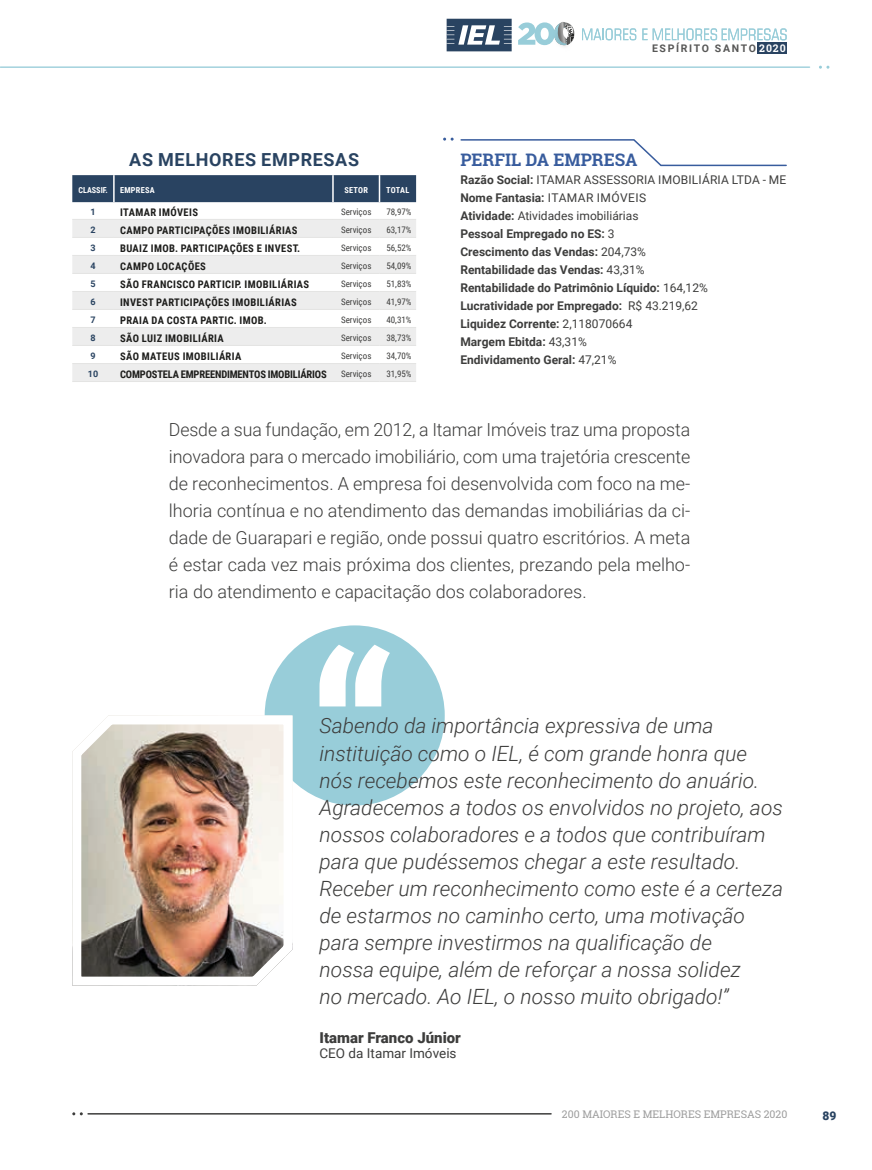
<style>
.page{position:relative;width:872px;height:1170px;background:#fff}
.page>*{position:absolute;margin:0;border:0;box-sizing:border-box;transform-origin:0 0}
.t1{font:italic 300 21px/27px "Roboto";color:#3d3d3c}
.t2{font:300 18px/27px "Roboto";color:#3d3d3c;text-align:justify}
.t3{font:700 18px "Roboto";letter-spacing:.035em;color:#294361}
.t4{font:700 17.25px "Roboto Slab";color:#385c9d}
.t5{font:900 15px "Roboto";color:#3d3d3c}
.t6{font:13.5px "Roboto";color:#3d3d3c}
.t7{font:700 12px/18px "Roboto";color:#3d3d3c}
.t8{font:900 12px "Roboto";color:#294361}
.t9{font:700 10.5px "Roboto Condensed";letter-spacing:.035em;color:#1d1d1b}
.t10{font:700 10.5px "Roboto Condensed";letter-spacing:-.015em;color:#1d1d1b}
.t11{font:10.5px "Roboto Slab";color:#9d9d9d}
.t12{font:700 10.5px "Roboto";letter-spacing:.155em;color:#575756}
.t13{font:9px "Roboto Condensed";color:#3d3d3c}
.t14{font:700 9px "Roboto";color:#294361}
.t15{font:700 8.25px "Roboto Condensed";letter-spacing:.03em;color:#fff}
.t16{font:700 8.25px "Roboto Condensed";letter-spacing:.005em;color:#fff}
.s1{font-family:"Roboto Slab";color:#fff}
.s2{font-weight:400}
</style>
<div class="page">
<div style="left:265px;top:625px;width:180px;height:180px;background:#98cdd9;border-radius:50%"></div>
<img style="left:72px;top:709px;width:225px;height:277px">
<svg style="left:319px;top:644px;width:71px;height:62px"></svg>
<svg style="left:72px;top:220px;width:344px;height:161px;fill:#ededed"></svg>
<hr style="left:72px;top:219px;width:42px;height:1px;background:#e4e4e3">
<hr style="left:114px;top:219px;width:219px;height:1px;background:#e4e4e3">
<hr style="left:333px;top:219px;width:46px;height:1px;background:#e4e4e3">
<hr style="left:379px;top:219px;width:37px;height:1px;background:#e4e4e3">
<hr style="left:72px;top:237px;width:42px;height:1px;background:#e4e4e3">
<hr style="left:114px;top:237px;width:219px;height:1px;background:#e4e4e3">
<hr style="left:333px;top:237px;width:46px;height:1px;background:#e4e4e3">
<hr style="left:379px;top:237px;width:37px;height:1px;background:#e4e4e3">
<hr style="left:72px;top:255px;width:42px;height:1px;background:#e4e4e3">
<hr style="left:114px;top:255px;width:219px;height:1px;background:#e4e4e3">
<hr style="left:333px;top:255px;width:46px;height:1px;background:#e4e4e3">
<hr style="left:379px;top:255px;width:37px;height:1px;background:#e4e4e3">
<hr style="left:72px;top:273px;width:42px;height:1px;background:#e4e4e3">
<hr style="left:114px;top:273px;width:219px;height:1px;background:#e4e4e3">
<hr style="left:333px;top:273px;width:46px;height:1px;background:#e4e4e3">
<hr style="left:379px;top:273px;width:37px;height:1px;background:#e4e4e3">
<hr style="left:72px;top:291px;width:42px;height:1px;background:#e4e4e3">
<hr style="left:114px;top:291px;width:219px;height:1px;background:#e4e4e3">
<hr style="left:333px;top:291px;width:46px;height:1px;background:#e4e4e3">
<hr style="left:379px;top:291px;width:37px;height:1px;background:#e4e4e3">
<hr style="left:72px;top:309px;width:42px;height:1px;background:#e4e4e3">
<hr style="left:114px;top:309px;width:219px;height:1px;background:#e4e4e3">
<hr style="left:333px;top:309px;width:46px;height:1px;background:#e4e4e3">
<hr style="left:379px;top:309px;width:37px;height:1px;background:#e4e4e3">
<hr style="left:72px;top:327px;width:42px;height:1px;background:#e4e4e3">
<hr style="left:114px;top:327px;width:219px;height:1px;background:#e4e4e3">
<hr style="left:333px;top:327px;width:46px;height:1px;background:#e4e4e3">
<hr style="left:379px;top:327px;width:37px;height:1px;background:#e4e4e3">
<hr style="left:72px;top:345px;width:42px;height:1px;background:#e4e4e3">
<hr style="left:114px;top:345px;width:219px;height:1px;background:#e4e4e3">
<hr style="left:333px;top:345px;width:46px;height:1px;background:#e4e4e3">
<hr style="left:379px;top:345px;width:37px;height:1px;background:#e4e4e3">
<hr style="left:72px;top:363px;width:42px;height:1px;background:#e4e4e3">
<hr style="left:114px;top:363px;width:219px;height:1px;background:#e4e4e3">
<hr style="left:333px;top:363px;width:46px;height:1px;background:#e4e4e3">
<hr style="left:379px;top:363px;width:37px;height:1px;background:#e4e4e3">
<hr style="left:72px;top:381px;width:42px;height:1px;background:#e4e4e3">
<hr style="left:114px;top:381px;width:219px;height:1px;background:#e4e4e3">
<hr style="left:333px;top:381px;width:46px;height:1px;background:#e4e4e3">
<hr style="left:379px;top:381px;width:37px;height:1px;background:#e4e4e3">
<div style="left:72px;top:175px;width:344px;height:27px;background:#294361"></div>
<svg style="left:443px;top:138px;width:10px;height:3px"></svg>
<svg style="left:460px;top:139px;width:327px;height:28px"></svg>
<hr style="left:88px;top:1112px;width:463px;height:2px;background:#3d3d3c">
<svg style="left:72px;top:1112px;width:11px;height:3px"></svg>
<svg style="left:819px;top:66px;width:10px;height:3px"></svg>
<hr style="left:1px;top:66px;width:808px;height:2px;background:#a3d2dd">
<svg style="left:620px;top:28px;width:16px;height:12px"></svg>
<svg style="left:642px;top:28px;width:144px;height:12px"></svg>
<img style="left:503px;top:18px;width:117px;height:34px">
<svg style="left:518px;top:22px;width:56px;height:24px"></svg>
<div style="left:757px;top:42px;width:29px;height:12px;background:#294361"></div>
<svg style="left:446px;top:19px;width:65px;height:32px"></svg>
<p class="t3" style="left:129px;top:147px;width:231px">AS MELHORES EMPRESAS</p>
<p class="t16" style="left:78px;top:184px;width:31px">CLASSIF.</p>
<p class="t15" style="left:120px;top:184px;width:36px">EMPRESA</p>
<p class="t15" style="left:344px;top:184px;width:25px">SETOR</p>
<p class="t15" style="left:386px;top:184px;width:25px">TOTAL</p>
<p class="t14" style="left:90px;top:206px;width:7px">1</p>
<p class="t9" style="left:120px;top:205px;width:79px">ITAMAR IMÓVEIS</p>
<p class="t13" style="left:341px;top:206px;width:32px">Serviços</p>
<p class="t13" style="left:386px;top:206px;width:27px">78,97%</p>
<p class="t14" style="left:90px;top:224px;width:7px">2</p>
<p class="t9" style="left:120px;top:223px;width:179px">CAMPO PARTICIPAÇÕES IMOBILIÁRIAS</p>
<p class="t13" style="left:341px;top:224px;width:32px">Serviços</p>
<p class="t13" style="left:386px;top:224px;width:27px">63,17%</p>
<p class="t14" style="left:90px;top:242px;width:7px">3</p>
<p class="t9" style="left:120px;top:241px;width:182px">BUAIZ IMOB. PARTICIPAÇÕES E INVEST.</p>
<p class="t13" style="left:341px;top:242px;width:32px">Serviços</p>
<p class="t13" style="left:386px;top:242px;width:27px">56,52%</p>
<p class="t14" style="left:90px;top:260px;width:7px">4</p>
<p class="t9" style="left:120px;top:259px;width:87px">CAMPO LOCAÇÕES</p>
<p class="t13" style="left:341px;top:260px;width:32px">Serviços</p>
<p class="t13" style="left:386px;top:260px;width:27px">54,09%</p>
<p class="t14" style="left:90px;top:278px;width:7px">5</p>
<p class="t9" style="left:120px;top:277px;width:191px">SÃO FRANCISCO PARTICIP. IMOBILIÁRIAS</p>
<p class="t13" style="left:341px;top:278px;width:32px">Serviços</p>
<p class="t13" style="left:386px;top:278px;width:27px">51,83%</p>
<p class="t14" style="left:90px;top:296px;width:7px">6</p>
<p class="t9" style="left:120px;top:295px;width:178px">INVEST PARTICIPAÇÕES IMOBILIÁRIAS</p>
<p class="t13" style="left:341px;top:296px;width:32px">Serviços</p>
<p class="t13" style="left:386px;top:296px;width:27px">41,97%</p>
<p class="t14" style="left:90px;top:314px;width:7px">7</p>
<p class="t9" style="left:120px;top:313px;width:148px">PRAIA DA COSTA PARTIC. IMOB.</p>
<p class="t13" style="left:341px;top:314px;width:32px">Serviços</p>
<p class="t13" style="left:386px;top:314px;width:27px">40,31%</p>
<p class="t14" style="left:90px;top:332px;width:7px">8</p>
<p class="t9" style="left:120px;top:331px;width:105px">SÃO LUIZ IMOBILIÁRIA</p>
<p class="t13" style="left:341px;top:332px;width:32px">Serviços</p>
<p class="t13" style="left:386px;top:332px;width:27px">38,73%</p>
<p class="t14" style="left:90px;top:350px;width:7px">9</p>
<p class="t9" style="left:120px;top:349px;width:123px">SÃO MATEUS IMOBILIÁRIA</p>
<p class="t13" style="left:341px;top:350px;width:32px">Serviços</p>
<p class="t13" style="left:386px;top:350px;width:27px">34,70%</p>
<p class="t14" style="left:88px;top:368px;width:12px">10</p>
<p class="t10" style="left:120px;top:367px;width:208px">COMPOSTELA EMPREENDIMENTOS IMOBILIÁRIOS</p>
<p class="t13" style="left:341px;top:368px;width:32px">Serviços</p>
<p class="t13" style="left:386px;top:368px;width:27px">31,95%</p>
<p class="t12" style="left:652px;top:40px;width:135px">ESPÍRITO SANTO <span class="s1">2020</span></p>
<p class="t4" style="left:460px;top:148px;width:179px">PERFIL DA EMPRESA</p>
<p class="t7" style="left:460px;top:170px;width:327px">Razão Social: <span class="s2">ITAMAR ASSESSORIA IMOBILIÁRIA LTDA - ME </span>Nome Fantasia: <span class="s2">ITAMAR IMÓVEIS<br></span>Atividade: <span class="s2">Atividades imobiliárias<br></span>Pessoal Empregado no ES: <span class="s2">3<br></span>Crescimento das Vendas: <span class="s2">204,73%<br></span>Rentabilidade das Vendas: <span class="s2">43,31%<br></span>Rentabilidade do Patrimônio Líquido: <span class="s2">164,12%<br></span>Lucratividade por Empregado: <span class="s2">R$ 43.219,62<br></span>Liquidez Corrente: <span class="s2">2,118070664<br></span>Margem Ebitda: <span class="s2">43,31%<br></span>Endividamento Geral: <span class="s2">47,21%</span></p>
<p class="t2" style="left:169px;top:415px;width:523px">Desde a sua fundação, em 2012, a Itamar Imóveis traz uma proposta inovadora para o mercado imobiliário, com uma trajetória crescente de reconhecimentos. A empresa foi desenvolvida com foco na me&shy;lhoria contínua e no atendimento das demandas imobiliárias da ci&shy;dade de Guarapari e região, onde possui quatro escritórios. A meta é estar cada vez mais próxima dos clientes, prezando pela melho&shy;ria do atendimento e capacitação dos colaboradores.</p>
<p class="t1" style="left:319px;top:711px;width:465px">Sabendo da importância expressiva de uma instituição como o IEL, é com grande honra que nós recebemos este reconhecimento do anuário.<br>Agradecemos a todos os envolvidos no projeto, aos nossos colaboradores e a todos que contribuíram para que pudéssemos chegar a este resultado.<br>Receber um reconhecimento como este é a certeza de estarmos no caminho certo, uma motivação para sempre investirmos na qualificação de<br>nossa equipe, além de reforçar a nossa solidez<br>no mercado. Ao IEL, o nosso muito obrigado!”</p>
<p class="t5" style="left:319px;top:1026px;width:143px">Itamar Franco Júnior</p>
<p class="t6" style="left:319px;top:1043px;width:139px">CEO da Itamar Imóveis</p>
<p class="t11" style="left:562px;top:1106px;width:227px">200 MAIORES E MELHORES EMPRESAS 2020</p>
<p class="t8" style="left:822px;top:1107px;width:15px">89</p>
</div>
